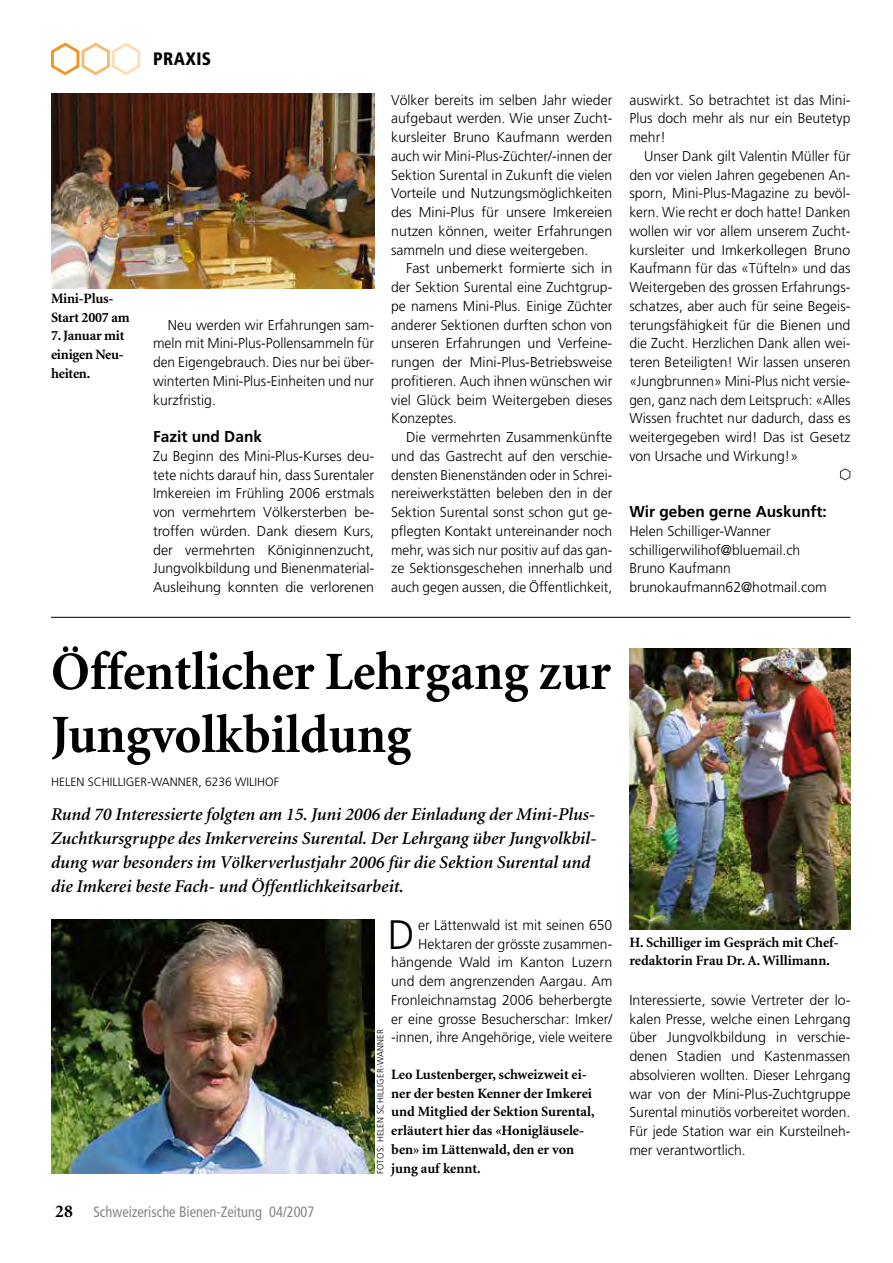
<style>
.page{position:relative;width:893px;height:1263px;background:#fff}
.page>*{position:absolute;margin:0;border:0;box-sizing:border-box;transform-origin:0 0}
.t1{font:700 54px/63px "Minion";color:#000;scale:.96 1}
.t2{font:300 41.1px "Frutiger";color:#000}
.t3{font:italic 600 18px/24px "Minion";color:#000}
.t4{font:900 condensed 18px "Frutiger";letter-spacing:.025em;color:#000;scale:.96 1}
.t5{font:700 15.75px "Frutiger";color:#000}
.t6{font:condensed 15px "Frutiger";color:#878787;scale:.96 1}
.t7{font:300 14.25px/18.8px "Frutiger";color:#000;text-align:justify}
.t8{font:700 14.25px/18.8px "Minion";color:#000}
.t9{font:300 12px "Frutiger";color:#000}
.t10{font:300 9px "Frutiger";letter-spacing:.025em;color:#000}
.s1{font-family:"Minion";font-weight:700;font-stretch:normal;font-size:18px;color:#000}
</style>
<div class="page">
<img style="left:51px;top:94px;width:323px;height:194px">
<svg style="left:840px;top:468px;width:11px;height:13px"></svg>
<hr style="left:51px;top:617px;width:799px;height:1px;background:#000">
<svg style="left:51px;top:42px;width:90px;height:34px"></svg>
<img style="left:51px;top:919px;width:323px;height:255px">
<img style="left:629px;top:648px;width:221px;height:282px">
<p class="t8" style="left:51px;top:289px;width:80px">Mini-Plus-<br>Start 2007 am</p>
<p class="t8" style="left:51px;top:327px;width:75px;text-align:justify">7. Januar mit einigen Neu&shy;heiten.</p>
<p class="t4" style="left:153px;top:48px;width:62px">PRAXIS</p>
<p class="t7" style="left:153px;top:316px;width:223px;text-indent:15px">Neu werden wir Erfahrungen sam&shy;meln mit Mini-Plus-Pollensammeln für den Eigengebrauch. Dies nur bei über&shy;winterten Mini-Plus-Einheiten und nur kurzfristig.</p>
<p class="t5" style="left:153px;top:427px;width:110px">Fazit und Dank</p>
<p class="t7" style="left:153px;top:447px;width:223px">Zu Beginn des Mini-Plus-Kurses deu&shy;tete nichts darauf hin, dass Surentaler Imkereien im Frühling 2006 erstmals von vermehrtem Völkersterben be&shy;troffen würden. Dank diesem Kurs, der vermehrten Königinnenzucht, Jungvolkbildung und Bienenmaterial-Ausleihung konnten die verlorenen</p>
<p class="t7" style="left:391px;top:91px;width:223px">Völker bereits im selben Jahr wieder aufgebaut werden. Wie unser Zucht&shy;kursleiter Bruno Kaufmann werden auch wir Mini-Plus-Züchter/-innen der Sektion Surental in Zukunft die vielen Vorteile und Nutzungsmöglichkeiten des Mini-Plus für unsere Imkereien nutzen können, weiter Erfahrungen sammeln und diese weitergeben.</p>
<p class="t7" style="left:391px;top:259px;width:223px;text-indent:15px">Fast unbemerkt formierte sich in der Sektion Surental eine Zuchtgrup&shy;pe namens Mini-Plus. Einige Züchter anderer Sektionen durften schon von unseren Erfahrungen und Verfeine&shy;rungen der Mini-Plus-Betriebsweise profitieren. Auch ihnen wünschen wir viel Glück beim Weitergeben dieses Konzeptes.</p>
<p class="t7" style="left:391px;top:428px;width:223px;text-indent:15px">Die vermehrten Zusammenkünfte und das Gastrecht auf den verschie&shy;densten Bienenständen oder in Schrei&shy;nereiwerkstätten beleben den in der Sektion Surental sonst schon gut ge&shy;pflegten Kontakt untereinander noch mehr, was sich nur positiv auf das gan&shy;ze Sektionsgeschehen innerhalb und auch gegen aussen, die Öffentlichkeit,</p>
<p class="t7" style="left:629px;top:91px;width:223px">auswirkt. So betrachtet ist das Mini-Plus doch mehr als nur ein Beutetyp mehr!</p>
<p class="t7" style="left:629px;top:147px;width:223px;text-indent:15px">Unser Dank gilt Valentin Müller für den vor vielen Jahren gegebenen An&shy;sporn, Mini-Plus-Magazine zu bevöl&shy;kern. Wie recht er doch hatte! Danken wollen wir vor allem unserem Zucht&shy;kursleiter und Imkerkollegen Bruno Kaufmann für das «Tüfteln» und das Weitergeben des grossen Erfahrungs&shy;schatzes, aber auch für seine Begeis&shy;terungsfähigkeit für die Bienen und die Zucht. Herzlichen Dank allen wei&shy;teren Beteiligten! Wir lassen unseren «Jungbrunnen» Mini-Plus nicht versie&shy;gen, ganz nach dem Leitspruch: «Alles Wissen fruchtet nur dadurch, dass es weitergegeben wird! Das ist Gesetz von Ursache und Wirkung!»</p>
<p class="t5" style="left:629px;top:502px;width:199px">Wir geben gerne Auskunft:</p>
<p class="t7" style="left:629px;top:522px;width:199px;text-align:left">Helen Schilliger-Wanner schilligerwilihof@bluemail.ch<br>Bruno Kaufmann brunokaufmann62@hotmail.com</p>
<h1 class="t1" style="left:51px;top:642px;width:585px">Öffentlicher Lehrgang zur<br>Jungvolkbildung</h1>
<p class="t9" style="left:51px;top:775px;width:230px">HELEN SCHILLIGER-WANNER, 6236 WILIHOF</p>
<p class="t3" style="left:51px;top:802px;width:547px">Rund 70 Interessierte folgten am 15. Juni 2006 der Einladung der Mini-Plus-Zuchtkursgruppe des Imkervereins Surental. Der Lehrgang über Jungvolkbil&shy;dung war besonders im Völkerverlustjahr 2006 für die Sektion Surental und die Imkerei beste Fach- und Öffentlichkeitsarbeit.</p>
<h2 class="t2" style="left:388px;top:911px;width:28px">D</h2>
<p class="t7" style="left:391px;top:916px;width:223px;text-align:right">er Lättenwald ist mit seinen 650<br>Hektaren der grösste zusammen&shy;hängende Wald im Kanton Luzern und dem angrenzenden Aargau. Am Fronleichnamstag 2006 beherbergte er eine grosse Besucherschar: Imker/ -innen, ihre Angehörige, viele weitere</p>
<p class="t10" style="left:375px;top:1174px;width:147px;rotate:-90deg">FOTOS: HELEN SCHILLIGER-WANNER</p>
<p class="t8" style="left:391px;top:1065px;width:205px">Leo Lustenberger, schweizweit ei&shy;ner der besten Kenner der Imkerei und Mitglied der Sektion Surental, erläutert hier das «Honigläusele&shy;ben» im Lättenwald, den er von jung auf kennt.</p>
<p class="t6" style="left:55px;top:1203px;width:271px"><span class="s1">28</span> Schweizerische Bienen-Zeitung 04/2007</p>
<p class="t8" style="left:629px;top:933px;width:211px">H. Schilliger im Gespräch mit Chef&shy;redaktorin Frau Dr. A. Willimann.</p>
<p class="t7" style="left:629px;top:991px;width:223px">Interessierte, sowie Vertreter der lo&shy;kalen Presse, welche einen Lehrgang über Jungvolkbildung in verschie&shy;denen Stadien und Kastenmassen absolvieren wollten. Dieser Lehrgang war von der Mini-Plus-Zuchtgruppe Surental minutiös vorbereitet worden.<br>Für jede Station war ein Kursteilneh&shy;mer verantwortlich.</p>
</div>
